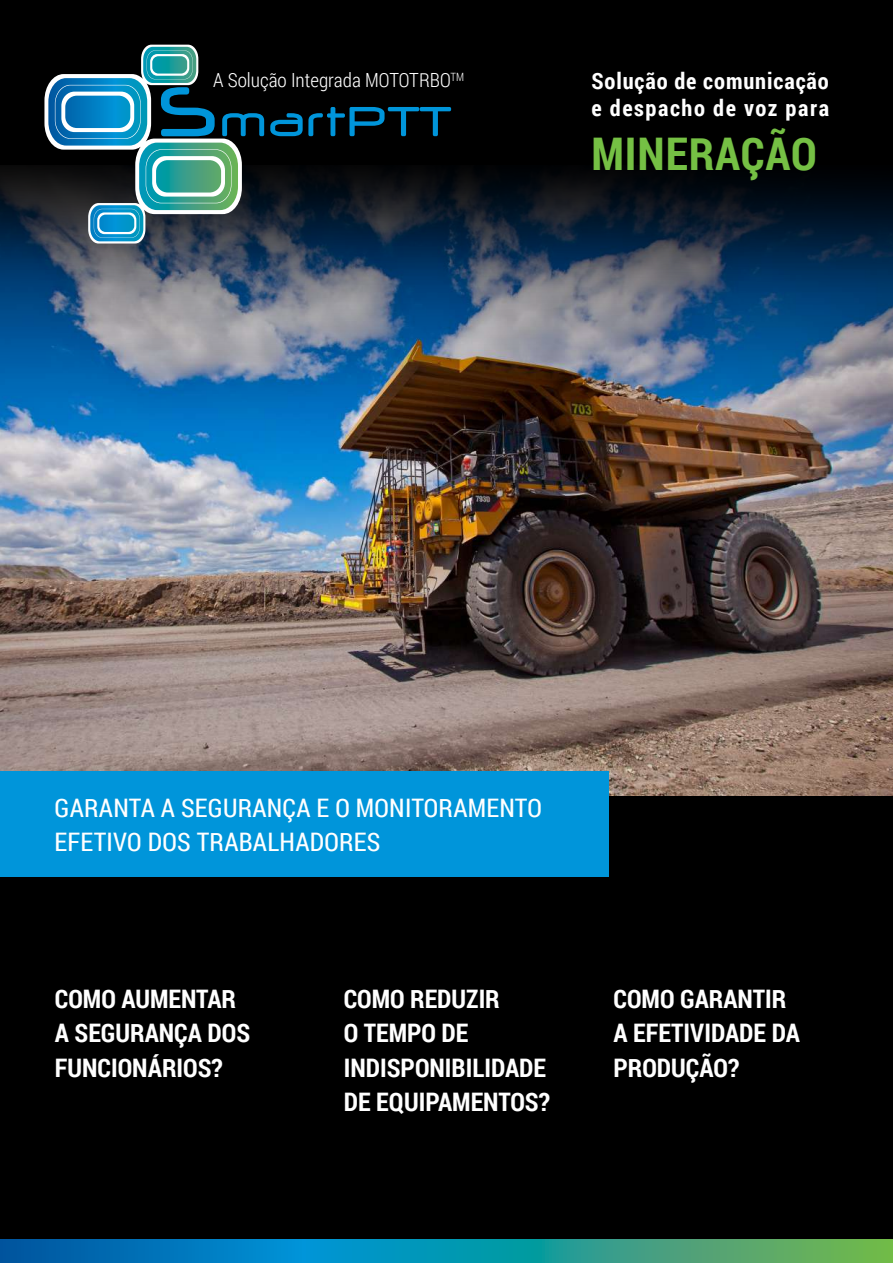
<style>
.page{position:relative;width:893px;height:1263px;background:#000}
.page>*{position:absolute;margin:0;border:0;box-sizing:border-box;transform-origin:0 0}
.t1{font:700 45px "Roboto Condensed";letter-spacing:.02em;color:#75c044}
.t2{font:700 25.5px/34.5px "Roboto Condensed";color:#fff}
.t3{font:25.5px/34.5px "Roboto Condensed";letter-spacing:.01em;color:#fff}
.t4{font:700 22.5px/27px "Roboto Condensed";letter-spacing:.04em;color:#fff}
.t5{font:300 19.5px "Roboto Condensed";color:#fff}
</style>
<div class="page">
<img style="left:0;top:602px;width:893px;height:194px">
<img style="left:0;top:344px;width:893px;height:258px">
<svg style="left:0;top:167px;width:893px;height:177px;background:#30465d"></svg>
<svg style="left:0;top:1239px;width:893px;height:24px;background:#1f919d"></svg>
<div style="left:0;top:771px;width:608px;height:106px;background:#0095da"></div>
<svg style="left:270px;top:107px;width:181px;height:29px"></svg>
<svg style="left:44px;top:45px;width:220px;height:198px"></svg>
<p class="t5" style="left:213px;top:67px;width:253px">A Solução Integrada MOTOTRBO<sup>TM</sup></p>
<p class="t4" style="left:591px;top:67px;width:239px">Solução de comunicação e despacho de voz para</p>
<h1 class="t1" style="left:591px;top:123px;width:227px">MINERAÇÃO</h1>
<p class="t3" style="left:55px;top:789px;width:489px">GARANTA A SEGURANÇA E O MONITORAMENTO<br>EFETIVO DOS TRABALHADORES</p>
<p class="t2" style="left:55px;top:980px;width:197px">COMO AUMENTAR<br>A SEGURANÇA DOS<br>FUNCIONÁRIOS?</p>
<p class="t2" style="left:344px;top:980px;width:208px">COMO REDUZIR<br>O TEMPO DE<br>INDISPONIBILIDADE<br>DE EQUIPAMENTOS?</p>
<p class="t2" style="left:614px;top:980px;width:188px">COMO GARANTIR<br>A EFETIVIDADE DA<br>PRODUÇÃO?</p>
</div>
